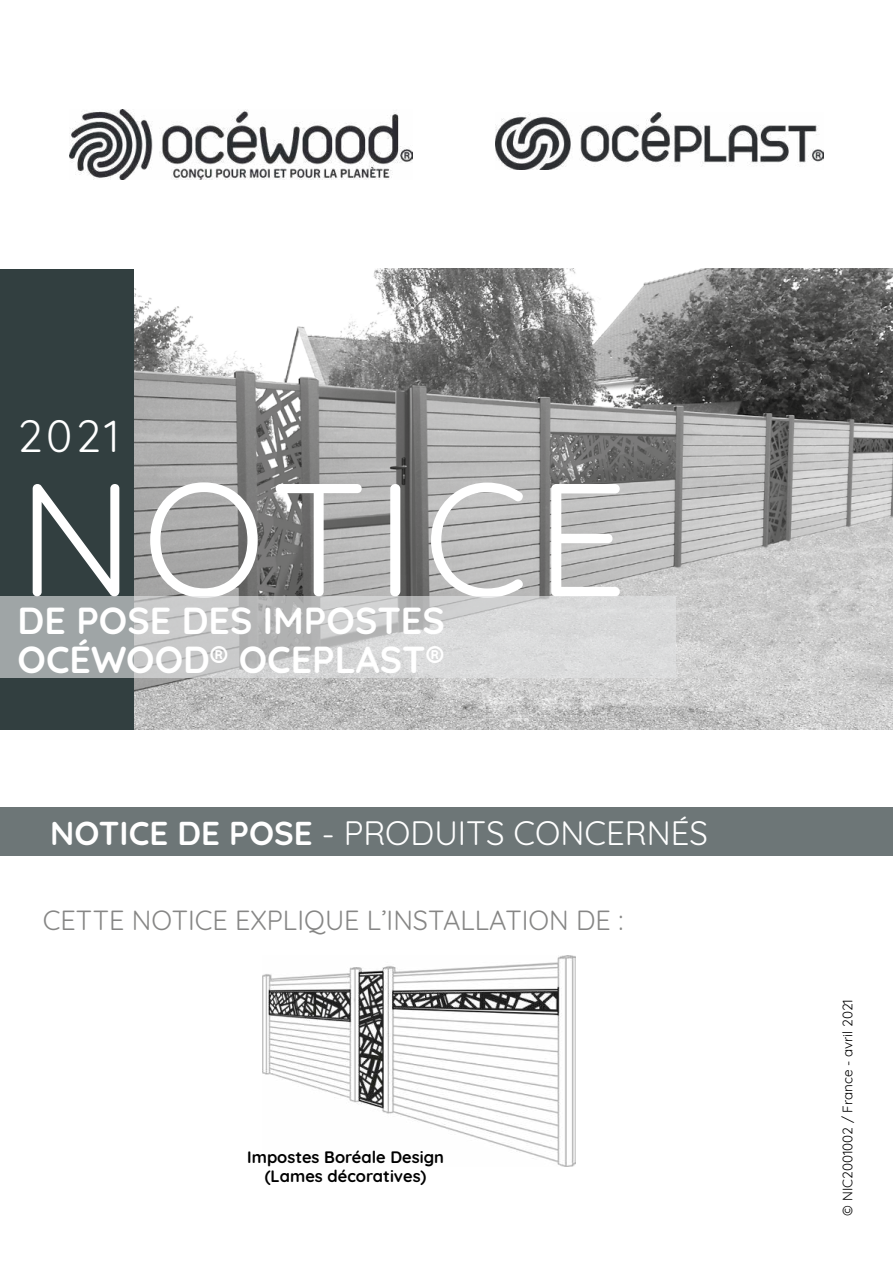
<style>
.page{position:relative;width:893px;height:1263px;background:#fff}
.page>*{position:absolute;margin:0;border:0;box-sizing:border-box;transform-origin:0 0}
.t1{font:160.5px "Quicksand";letter-spacing:.05em;color:#fff}
.t2{font:44.1px "Quicksand";color:#fff}
.t3{font:700 37.5px/39px "Quicksand";color:#fff}
.t4{font:33px "Quicksand";color:#fff}
.t5{font:27px "Quicksand";color:#868685}
.t6{font:700 16.5px/19.8px "Quicksand";color:#000;text-align:center}
.t7{font:13.5px "Quicksand";color:#000}
.s1{font-weight:700}
</style>
<div class="page">
<img style="left:263px;top:955px;width:313px;height:212px">
<img style="left:125px;top:268px;width:768px;height:462px">
<div style="left:0;top:270px;width:134px;height:460px;background:#323f40"></div>
<div style="left:0;top:807px;width:893px;height:49px;background:#6d7677"></div>
<svg style="left:0;top:596px;width:675px;height:82px;background:#c4c6c6"></svg>
<img style="left:69px;top:109px;width:344px;height:70px">
<img style="left:496px;top:113px;width:328px;height:56px">
<h2 class="t2" style="left:18px;top:402px;width:103px">2021</h2>
<h1 class="t1" style="left:18px;top:414px;width:611px">NOTICE</h1>
<h3 class="t3" style="left:18px;top:598px;width:429px">DE POSE DES IMPOSTES<br>OCÉWOOD® OCEPLAST®</h3>
<h3 class="t4" style="left:50px;top:808px;width:659px"><span class="s1">NOTICE DE POSE</span> - PRODUITS CONCERNÉS</h3>
<h3 class="t5" style="left:43px;top:899px;width:582px">CETTE NOTICE EXPLIQUE L’INSTALLATION DE :</h3>
<p class="t6" style="left:247px;top:1145px;width:198px">Impostes Boréale Design (Lames décoratives)</p>
<p class="t7" style="left:837px;top:1215px;width:218px;rotate:-90deg">© NIC2001002 / France - avril 2021</p>
</div>
